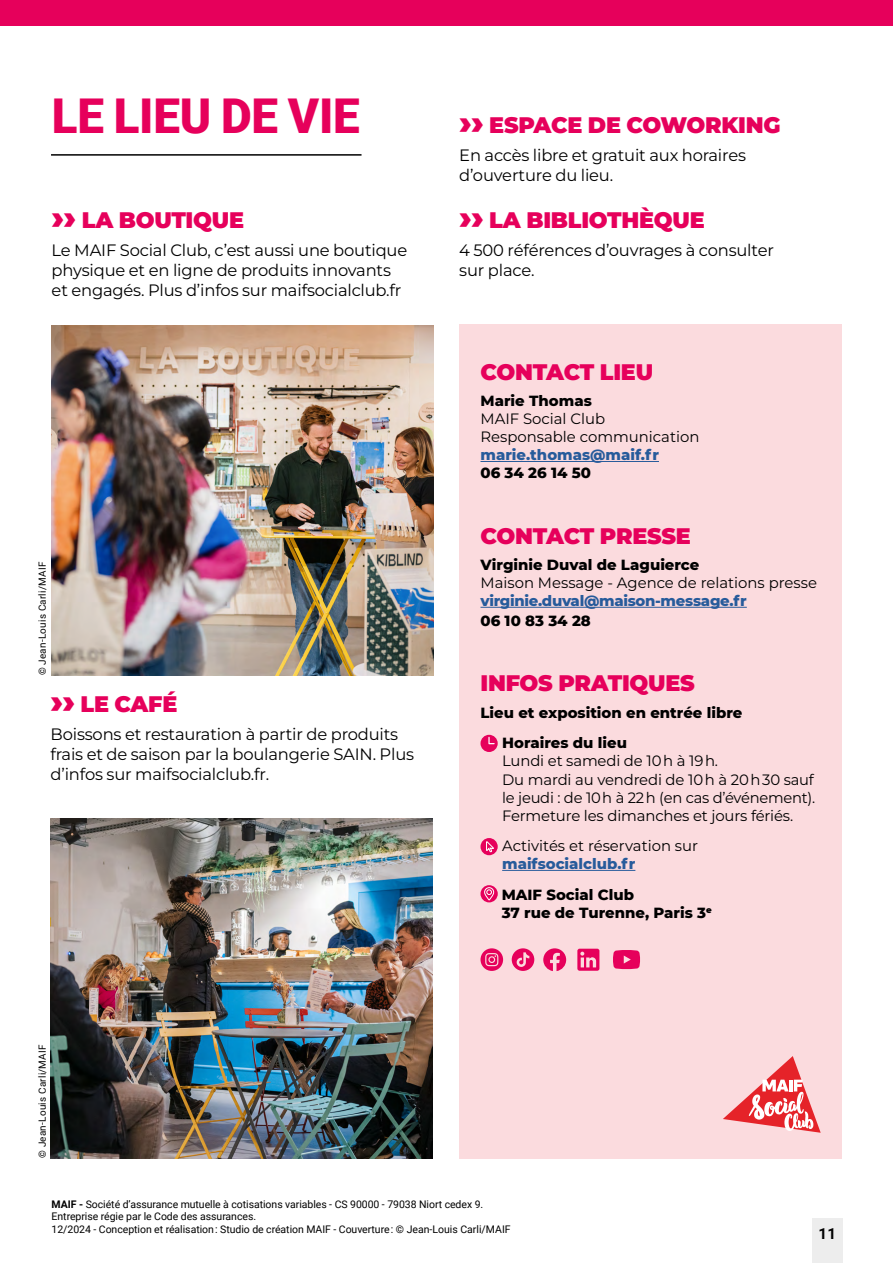
<style>
.page{position:relative;width:893px;height:1263px;background:#fff}
.page>*{position:absolute;margin:0;border:0;box-sizing:border-box;transform-origin:0 0}
.t1{font:900 48px "Roboto";letter-spacing:-.005em;color:#e6005b}
.t2{font:900 22.5px "Montserrat";letter-spacing:-.01em;color:#e6005b}
.t3{font:16.5px/19.8px "Montserrat";letter-spacing:-.01em;color:#000}
.t4{font:700 15.15px "Roboto";color:#000}
.t5{font:15px/18px "Montserrat";letter-spacing:-.01em;color:#000}
.t6{font:800 15px/30.8px "Montserrat";color:#000}
.t7{font:800 15px "Montserrat";color:#275b9b}
.t8{font:800 15px "Montserrat";letter-spacing:-.02em;color:#275b9b}
.t9{font:10.5px/12.3px "Roboto";letter-spacing:-.005em;color:#000}
.t10{font:9.9px "Roboto";letter-spacing:.025em;color:#000}
.s1{font-size:37.5px}
.s2{font-weight:700}
</style>
<div class="page">
<div style="left:812px;top:1218px;width:31px;height:45px;background:#ededed"></div>
<div style="left:0;top:0;width:893px;height:26px;background:#e6005b"></div>
<hr style="left:51px;top:154px;width:311px;height:2px;background:#000">
<div style="left:459px;top:324px;width:383px;height:834px;background:#fbdbde"></div>
<hr style="left:480px;top:461px;width:179px;height:1px;background:#275b9b">
<hr style="left:480px;top:607px;width:267px;height:1px;background:#275b9b">
<hr style="left:502px;top:870px;width:133px;height:1px;background:#275b9b">
<div style="left:480px;top:735px;width:18px;height:17px;background:#e6005b;border-radius:50%"></div>
<svg style="left:488px;top:736px;width:7px;height:9px"></svg>
<div style="left:480px;top:838px;width:18px;height:17px;background:#e6005b;border-radius:50%"></div>
<svg style="left:486px;top:840px;width:9px;height:13px"></svg>
<svg style="left:480px;top:885px;width:18px;height:17px"></svg>
<svg style="left:484px;top:887px;width:10px;height:15px"></svg>
<svg style="left:543px;top:948px;width:23px;height:23px"></svg>
<svg style="left:577px;top:949px;width:22px;height:22px"></svg>
<svg style="left:613px;top:950px;width:27px;height:19px"></svg>
<svg style="left:512px;top:948px;width:22px;height:23px"></svg>
<svg style="left:480px;top:948px;width:23px;height:23px"></svg>
<img style="left:51px;top:818px;width:382px;height:340px">
<img style="left:52px;top:325px;width:382px;height:350px">
<svg style="left:723px;top:1056px;width:98px;height:77px"></svg>
<h1 class="t1" style="left:52px;top:82px;width:309px">LE LIEU DE VIE</h1>
<h2 class="t2" style="left:52px;top:203px;width:194px"><span class="s1">››</span> LA BOUTIQUE</h2>
<p class="t3" style="left:52px;top:240px;width:357px">Le MAIF Social Club, c’est aussi une boutique physique et en ligne de produits innovants et engagés. Plus d’infos sur maifsocialclub.fr</p>
<p class="t10" style="left:35px;top:675px;width:115px;rotate:-90deg">© Jean-Louis Carli/MAIF</p>
<h2 class="t2" style="left:51px;top:687px;width:128px"><span class="s1">››</span> LE CAFÉ</h2>
<p class="t3" style="left:51px;top:724px;width:365px">Boissons et restauration à partir de produits frais et de saison par la boulangerie SAIN. Plus d’infos sur maifsocialclub.fr.</p>
<h2 class="t2" style="left:459px;top:108px;width:323px"><span class="s1">››</span> ESPACE DE COWORKING</h2>
<p class="t3" style="left:459px;top:145px;width:288px">En accès libre et gratuit aux horaires d’ouverture du lieu.</p>
<h2 class="t2" style="left:459px;top:203px;width:247px"><span class="s1">››</span> LA BIBLIOTHÈQUE</h2>
<p class="t3" style="left:459px;top:240px;width:316px">4 500 références d’ouvrages à consulter sur place.</p>
<h2 class="t2" style="left:480px;top:355px;width:174px">CONTACT LIEU</h2>
<p class="t6" style="left:480px;top:385px;width:113px">Marie Thomas</p>
<p class="t5" style="left:480px;top:410px;width:220px">MAIF Social Club<br>Responsable communication</p>
<p class="t7" style="left:480px;top:444px;width:180px">marie.thomas@maif.fr</p>
<p class="t6" style="left:480px;top:457px;width:112px">06 34 26 14 50</p>
<h2 class="t2" style="left:480px;top:519px;width:212px">CONTACT PRESSE</h2>
<p class="t6" style="left:480px;top:549px;width:220px">Virginie Duval de Laguierce</p>
<p class="t5" style="left:480px;top:573px;width:338px">Maison Message - Agence de relations presse</p>
<p class="t8" style="left:480px;top:590px;width:268px">virginie.duval@maison-message.fr</p>
<p class="t6" style="left:480px;top:604px;width:112px">06 10 83 34 28</p>
<h2 class="t2" style="left:480px;top:666px;width:216px">INFOS PRATIQUES</h2>
<p class="t6" style="left:502px;top:696px;width:242px;text-indent:-22px">Lieu et exposition en entrée libre<br>Horaires du lieu</p>
<p class="t5" style="left:502px;top:752px;width:315px">Lundi et samedi de 10 h à 19 h.<br>Du mardi au vendredi de 10 h à 20 h 30 sauf le jeudi : de 10 h à 22 h (en cas d’événement).<br>Fermeture les dimanches et jours fériés.</p>
<p class="t5" style="left:502px;top:836px;width:197px">Activités et réservation sur</p>
<p class="t7" style="left:502px;top:853px;width:135px">maifsocialclub.fr</p>
<p class="t6" style="left:502px;top:885px;width:212px;line-height:18px">MAIF Social Club<br>37 rue de Turenne, Paris 3<sup>e</sup></p>
<p class="t10" style="left:35px;top:1158px;width:115px;rotate:-90deg">© Jean-Louis Carli/MAIF</p>
<p class="t9" style="left:52px;top:1198px;width:461px"><span class="s2">MAIF -</span> Société d’assurance mutuelle à cotisations variables - CS 90000 - 79038 Niort cedex 9.<br>Entreprise régie par le Code des assurances.<br>12/2024 - Conception et réalisation : Studio de création MAIF - Couverture : © Jean-Louis Carli/MAIF</p>
<p class="t4" style="left:818px;top:1223px;width:19px">11</p>
</div>
